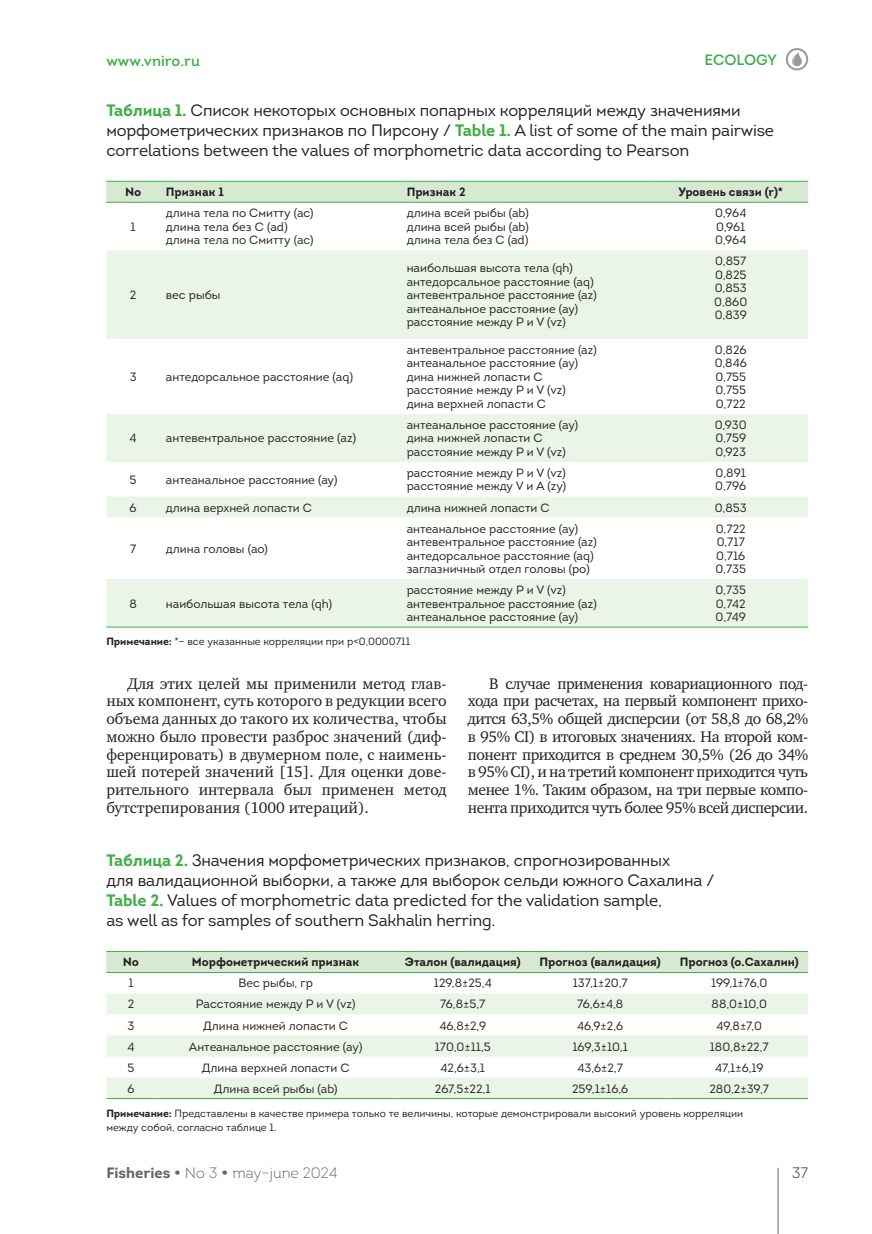
<style>
.page{position:relative;width:872px;height:1234px;background:#fff}
.page>*{position:absolute;margin:0;border:0;box-sizing:border-box;transform-origin:0 0}
.t1{font:16.5px/20.2px "Intro";letter-spacing:-.01em;color:#231f20}
.t2{font:15.75px/17.7px "Charter C";letter-spacing:-.02em;color:#231f20;text-align:justify}
.t3{font:300 15px "Intro";color:#636366}
.t4{font:15px "Intro";color:#40ae49}
.t5{font:300 15px "Intro";color:#231f20}
.t6{font:12px/13.5px "Intro";color:#231f20}
.t7{font:700 12px "Intro";color:#231f20}
.t8{font:10.5px/13.5px "Intro";color:#231f20}
.s1{font-weight:700;color:#40ae49}
.s2{font-weight:700}
.s3{font-family:"Intro Bold Caps";font-weight:400}
</style>
<div class="page">
<hr style="left:777px;top:1167px;width:1px;height:66px;background:#636366">
<svg style="left:786px;top:48px;width:22px;height:22px"></svg>
<div style="left:106px;top:182px;width:702px;height:20px;background:#d8e9d2"></div>
<svg style="left:106px;top:250px;width:702px;height:376px;fill:#eaf4e7"></svg>
<hr style="left:106px;top:626px;width:54px;height:1px;background:#40ae49">
<hr style="left:160px;top:626px;width:241px;height:1px;background:#40ae49">
<hr style="left:401px;top:626px;width:252px;height:1px;background:#40ae49">
<hr style="left:653px;top:626px;width:155px;height:1px;background:#40ae49">
<hr style="left:106px;top:181px;width:54px;height:1px;background:#40ae49">
<hr style="left:160px;top:181px;width:241px;height:1px;background:#40ae49">
<hr style="left:401px;top:181px;width:252px;height:1px;background:#40ae49">
<hr style="left:653px;top:181px;width:155px;height:1px;background:#40ae49">
<hr style="left:106px;top:202px;width:54px;height:1px;background:#40ae49">
<hr style="left:160px;top:202px;width:241px;height:1px;background:#40ae49">
<hr style="left:401px;top:202px;width:252px;height:1px;background:#40ae49">
<hr style="left:653px;top:202px;width:155px;height:1px;background:#40ae49">
<div style="left:106px;top:951px;width:702px;height:20px;background:#d8e9d2"></div>
<svg style="left:106px;top:993px;width:702px;height:104px;fill:#eaf4e7"></svg>
<hr style="left:106px;top:1097px;width:50px;height:1px;background:#40ae49">
<hr style="left:156px;top:1097px;width:239px;height:1px;background:#40ae49">
<hr style="left:395px;top:1097px;width:135px;height:1px;background:#40ae49">
<hr style="left:530px;top:1097px;width:140px;height:1px;background:#40ae49">
<hr style="left:670px;top:1097px;width:138px;height:1px;background:#40ae49">
<hr style="left:106px;top:950px;width:50px;height:1px;background:#40ae49">
<hr style="left:156px;top:950px;width:239px;height:1px;background:#40ae49">
<hr style="left:395px;top:950px;width:135px;height:1px;background:#40ae49">
<hr style="left:530px;top:950px;width:140px;height:1px;background:#40ae49">
<hr style="left:670px;top:950px;width:138px;height:1px;background:#40ae49">
<hr style="left:106px;top:971px;width:50px;height:1px;background:#40ae49">
<hr style="left:156px;top:971px;width:239px;height:1px;background:#40ae49">
<hr style="left:395px;top:971px;width:135px;height:1px;background:#40ae49">
<hr style="left:530px;top:971px;width:140px;height:1px;background:#40ae49">
<hr style="left:670px;top:971px;width:138px;height:1px;background:#40ae49">
<p class="t4" style="left:106px;top:51px;width:95px">www.vniro.ru</p>
<p class="t4" style="left:704px;top:50px;width:74px">ECOLOGY</p>
<h1 class="t1" style="left:106px;top:100px;width:669px"><span class="s1">Таблица 1.</span> Список некоторых основных попарных корреляций между значениями морфометрических признаков по Пирсону / <span class="s1">Table 1.</span> A list of some of the main pairwise correlations between the values of morphometric data according to Pearson</h1>
<p class="t7" style="left:125px;top:184px;width:18px">№</p>
<p class="t7" style="left:166px;top:184px;width:59px">Признак 1</p>
<p class="t7" style="left:407px;top:184px;width:60px">Признак 2</p>
<p class="t7" style="left:678px;top:184px;width:106px">Уровень связи (r)*</p>
<p class="t6" style="left:130px;top:220px;width:7px">1</p>
<p class="t6" style="left:166px;top:206px;width:149px">длина тела по Смитту (ac) длина тела без С (ad) длина тела по Смитту (ac)</p>
<p class="t6" style="left:407px;top:206px;width:124px;text-align:justify">длина всей рыбы (ab) длина всей рыбы (ab) длина тела без С (ad)</p>
<p class="t6" style="left:715px;top:206px;width:33px;text-align:justify">0,964<br>0,961<br>0,964</p>
<p class="t6" style="left:130px;top:288px;width:8px">2</p>
<p class="t6" style="left:166px;top:288px;width:56px">вес рыбы</p>
<p class="t6" style="left:130px;top:370px;width:8px">3</p>
<p class="t6" style="left:166px;top:370px;width:189px">антедорсальное расстояние (aq)</p>
<p class="t6" style="left:130px;top:431px;width:9px">4</p>
<p class="t6" style="left:166px;top:431px;width:192px">антевентральное расстояние (az)</p>
<p class="t6" style="left:407px;top:261px;width:192px">наибольшая высота тела (qh) антедорсальное расстояние (aq) антевентральное расстояние (az) антеанальное расстояние (ay) расстояние между P и V (vz)</p>
<p class="t6" style="left:714px;top:254px;width:34px;text-align:justify">0,857<br>0,825<br>0,853<br>0,860<br>0,839</p>
<p class="t6" style="left:407px;top:343px;width:192px">антевентральное расстояние (az) антеанальное расстояние (ay) дина нижней лопасти С расстояние между P и V (vz)<br>дина верхней лопасти С</p>
<p class="t6" style="left:714px;top:343px;width:34px;text-align:justify">0,826<br>0,846<br>0,755<br>0,755<br>0,722</p>
<p class="t6" style="left:407px;top:418px;width:173px">антеанальное расстояние (ay) дина нижней лопасти С расстояние между P и V (vz)</p>
<p class="t6" style="left:714px;top:418px;width:33px;text-align:justify">0,930<br>0,759<br>0,923</p>
<p class="t6" style="left:130px;top:473px;width:8px">5</p>
<p class="t6" style="left:166px;top:473px;width:173px">антеанальное расстояние (ay)</p>
<p class="t6" style="left:407px;top:466px;width:161px">расстояние между P и V (vz) расстояние между V и A (zy)</p>
<p class="t6" style="left:715px;top:466px;width:32px">0,891<br>0,796</p>
<p class="t6" style="left:130px;top:500px;width:9px">6</p>
<p class="t6" style="left:166px;top:500px;width:148px">длина верхней лопасти С</p>
<p class="t6" style="left:407px;top:500px;width:145px">длина нижней лопасти С</p>
<p class="t6" style="left:715px;top:500px;width:33px">0,853</p>
<p class="t6" style="left:130px;top:542px;width:8px">7</p>
<p class="t6" style="left:166px;top:542px;width:103px">длина головы (ao)</p>
<p class="t6" style="left:407px;top:521px;width:192px">антеанальное расстояние (ay) антевентральное расстояние (az) антедорсальное расстояние (aq) заглазничный отдел головы (po)</p>
<p class="t6" style="left:715px;top:521px;width:32px;text-align:justify">0,722<br>0,717<br>0,716<br>0,735</p>
<p class="t6" style="left:129px;top:596px;width:9px">8</p>
<p class="t6" style="left:166px;top:596px;width:168px">наибольшая высота тела (qh)</p>
<p class="t6" style="left:407px;top:583px;width:192px">расстояние между P и V (vz) антевентральное расстояние (az) антеанальное расстояние (ay)</p>
<p class="t6" style="left:715px;top:583px;width:32px;text-align:justify">0,735<br>0,742<br>0,749</p>
<p class="t8" style="left:106px;top:635px;width:305px"><span class="s2">Примечание:</span> *– все указанные корреляции при p&lt;0,0000711</p>
<p class="t2" style="left:106px;top:674px;width:342px;text-indent:21px">Для этих целей мы применили метод глав&shy;ных компонент, суть которого в редукции всего объема данных до такого их количества, чтобы можно было провести разброс значений (диф&shy;ференцировать) в двумерном поле, с наимень&shy;шей потерей значений [15]. Для оценки дове&shy;рительного интервала был применен метод бутстрепирования (1000 итераций).</p>
<p class="t2" style="left:468px;top:674px;width:342px;text-indent:21px">В случае применения ковариационного под&shy;хода при расчетах, на первый компонент прихо&shy;дится 63,5% общей дисперсии (от 58,8 до 68,2% в 95% CI) в итоговых значениях. На второй ком&shy;понент приходится в среднем 30,5% (26 до 34% в 95% CI), и на третий компонент приходится чуть менее 1%. Таким образом, на три первые компо&shy;нента приходится чуть более 95% всей дисперсии.</p>
<p class="t1" style="left:106px;top:849px;width:609px"><span class="s1">Таблица 2.</span> Значения морфометрических признаков, спрогнозированных<br>для валидационной выборки, а также для выборок сельди южного Сахалина / <span class="s1">Table 2.</span> Values of morphometric data predicted for the validation sample,<br>as well as for samples of southern Sakhalin herring.</p>
<p class="t7" style="left:123px;top:954px;width:18px">№</p>
<p class="t7" style="left:192px;top:954px;width:169px">Морфометрический признак</p>
<p class="t7" style="left:405px;top:954px;width:117px">Эталон (валидация)</p>
<p class="t7" style="left:539px;top:954px;width:123px">Прогноз (валидация)</p>
<p class="t7" style="left:680px;top:954px;width:120px">Прогноз (о.Сахалин)</p>
<p class="t6" style="left:128px;top:976px;width:7px">1</p>
<p class="t6" style="left:238px;top:976px;width:76px">Вес рыбы, гр</p>
<p class="t6" style="left:434px;top:976px;width:59px">129,8±25,4</p>
<p class="t6" style="left:572px;top:976px;width:56px">137,1±20,7</p>
<p class="t6" style="left:711px;top:976px;width:58px">199,1±76,0</p>
<p class="t6" style="left:128px;top:997px;width:8px">2</p>
<p class="t6" style="left:196px;top:997px;width:161px">Расстояние между P и V (vz)</p>
<p class="t6" style="left:440px;top:997px;width:47px">76,8±5,7</p>
<p class="t6" style="left:577px;top:997px;width:48px">76,6±4,8</p>
<p class="t6" style="left:711px;top:997px;width:57px">88,0±10,0</p>
<p class="t6" style="left:128px;top:1018px;width:8px">3</p>
<p class="t6" style="left:203px;top:1018px;width:146px">Длина нижней лопасти С</p>
<p class="t6" style="left:439px;top:1018px;width:48px">46,8±2,9</p>
<p class="t6" style="left:577px;top:1018px;width:48px">46,9±2,6</p>
<p class="t6" style="left:716px;top:1018px;width:47px">49,8±7,0</p>
<p class="t6" style="left:127px;top:1039px;width:9px">4</p>
<p class="t6" style="left:189px;top:1039px;width:175px">Антеанальное расстояние (ay)</p>
<p class="t6" style="left:435px;top:1039px;width:58px">170,0±11,5</p>
<p class="t6" style="left:572px;top:1039px;width:57px">169,3±10,1</p>
<p class="t6" style="left:710px;top:1039px;width:60px">180,8±22,7</p>
<p class="t6" style="left:127px;top:1060px;width:8px">5</p>
<p class="t6" style="left:202px;top:1060px;width:149px">Длина верхней лопасти С</p>
<p class="t6" style="left:440px;top:1060px;width:46px">42,6±3,1</p>
<p class="t6" style="left:577px;top:1060px;width:47px">43,6±2,7</p>
<p class="t6" style="left:715px;top:1060px;width:50px">47,1±6,19</p>
<p class="t6" style="left:127px;top:1081px;width:9px">6</p>
<p class="t6" style="left:214px;top:1081px;width:125px">Длина всей рыбы (ab)</p>
<p class="t6" style="left:435px;top:1081px;width:57px">267,5±22,1</p>
<p class="t6" style="left:572px;top:1081px;width:58px">259,1±16,6</p>
<p class="t6" style="left:709px;top:1081px;width:61px">280,2±39,7</p>
<p class="t8" style="left:106px;top:1106px;width:638px"><span class="s2">Примечание:</span> Представлены в качестве примера только те величины, которые демонстрировали высокий уровень корреляции между собой, согласно таблице 1.</p>
<p class="t3" style="left:106px;top:1162px;width:233px"><span class="s2">Fisheries</span> <span class="s3">•</span> № 3 <span class="s3">•</span> may–june 2024</p>
<p class="t5" style="left:792px;top:1162px;width:18px">37</p>
</div>
